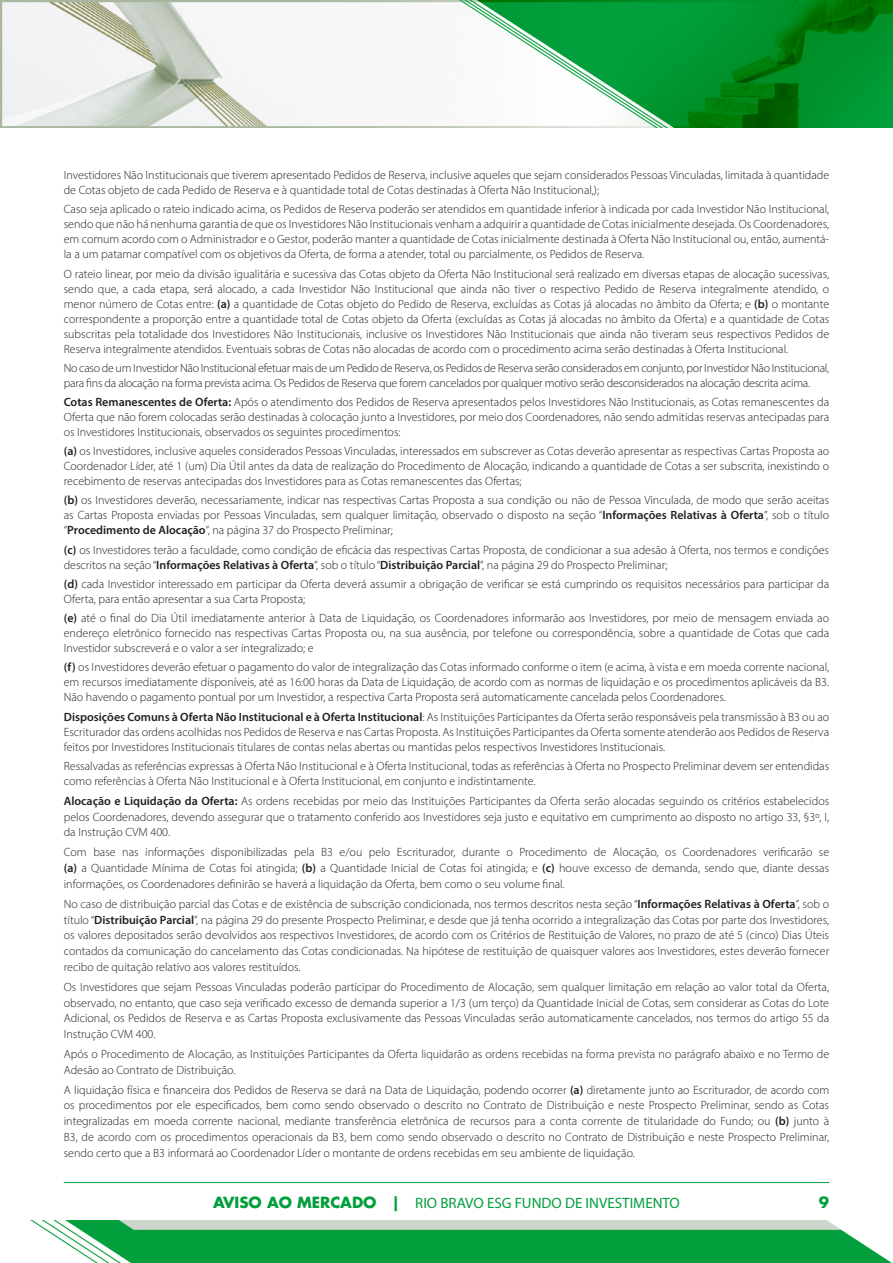
<style>
.page{position:relative;width:893px;height:1263px;background:#fff}
.page>*{position:absolute;margin:0;border:0;box-sizing:border-box;transform-origin:0 0}
.t1{font:15px "Myriad Pro";color:#029f3c}
.t2{font:700 15px "Futura PRO";color:#029f3c}
.t3{font:300 12px/15px "Myriad Pro";color:#231f20;text-align:justify}
.t4{font:300 12px/15px "Myriad Pro";letter-spacing:-.02em;color:#231f20}
.s1{font-weight:600}
.s2{font-family:"Futura PRO";font-weight:700}
</style>
<div class="page">
<hr style="left:64px;top:1182px;width:765px;height:1px;background:#029f3c">
<img style="left:0;top:0;width:893px;height:127px">
<img style="left:30px;top:1220px;width:862px;height:43px">
<p class="t3" style="left:64px;top:167px;width:767px">Investidores Não Institucionais que tiverem apresentado Pedidos de Reserva, inclusive aqueles que sejam considerados Pessoas Vinculadas, limitada à quantidade de Cotas objeto de cada Pedido de Reserva e à quantidade total de Cotas destinadas à Oferta Não Institucional,);</p>
<p class="t3" style="left:64px;top:202px;width:767px">Caso seja aplicado o rateio indicado acima, os Pedidos de Reserva poderão ser atendidos em quantidade inferior à indicada por cada Investidor Não Institucional, sendo que não há nenhuma garantia de que os Investidores Não Institucionais venham a adquirir a quantidade de Cotas inicialmente desejada. Os Coordenadores, em comum acordo com o Administrador e o Gestor, poderão manter a quantidade de Cotas inicialmente destinada à Oferta Não Institucional ou, então, aumentá&shy;la a um patamar compatível com os objetivos da Oferta, de forma a atender, total ou parcialmente, os Pedidos de Reserva.</p>
<p class="t3" style="left:64px;top:266px;width:767px">O rateio linear, por meio da divisão igualitária e sucessiva das Cotas objeto da Oferta Não Institucional será realizado em diversas etapas de alocação sucessivas, sendo que, a cada etapa, será alocado, a cada Investidor Não Institucional que ainda não tiver o respectivo Pedido de Reserva integralmente atendido, o menor número de Cotas entre: <span class="s1">(a)</span> a quantidade de Cotas objeto do Pedido de Reserva, excluídas as Cotas já alocadas no âmbito da Oferta; e <span class="s1">(b)</span> o montante correspondente a proporção entre a quantidade total de Cotas objeto da Oferta (excluídas as Cotas já alocadas no âmbito da Oferta) e a quantidade de Cotas subscritas pela totalidade dos Investidores Não Institucionais, inclusive os Investidores Não Institucionais que ainda não tiveram seus respectivos Pedidos de Reserva integralmente atendidos. Eventuais sobras de Cotas não alocadas de acordo com o procedimento acima serão destinadas à Oferta Institucional.</p>
<p class="t4" style="left:64px;top:360px;width:767px">No caso de um Investidor Não Institucional efetuar mais de um Pedido de Reserva, os Pedidos de Reserva serão considerados em conjunto, por Investidor Não Institucional, para fins da alocação na forma prevista acima. Os Pedidos de Reserva que forem cancelados por qualquer motivo serão desconsiderados na alocação descrita acima.</p>
<p class="t3" style="left:64px;top:394px;width:767px"><span class="s1">Cotas Remanescentes de Oferta:</span> Após o atendimento dos Pedidos de Reserva apresentados pelos Investidores Não Institucionais, as Cotas remanescentes da Oferta que não forem colocadas serão destinadas à colocação junto a Investidores, por meio dos Coordenadores, não sendo admitidas reservas antecipadas para os Investidores Institucionais, observados os seguintes procedimentos:</p>
<p class="t3" style="left:64px;top:444px;width:767px"><span class="s1">(a)</span> os Investidores, inclusive aqueles considerados Pessoas Vinculadas, interessados em subscrever as Cotas deverão apresentar as respectivas Cartas Proposta ao Coordenador Líder, até 1 (um) Dia Útil antes da data de realização do Procedimento de Alocação, indicando a quantidade de Cotas a ser subscrita, inexistindo o recebimento de reservas antecipadas dos Investidores para as Cotas remanescentes das Ofertas;</p>
<p class="t3" style="left:64px;top:493px;width:767px"><span class="s1">(b)</span> os Investidores deverão, necessariamente, indicar nas respectivas Cartas Proposta a sua condição ou não de Pessoa Vinculada, de modo que serão aceitas as Cartas Proposta enviadas por Pessoas Vinculadas, sem qualquer limitação, observado o disposto na seção “<span class="s1">Informações Relativas à Oferta</span>”, sob o título “<span class="s1">Procedimento de Alocação</span>”, na página 37 do Prospecto Preliminar;</p>
<p class="t3" style="left:64px;top:542px;width:767px"><span class="s1">(c)</span> os Investidores terão a faculdade, como condição de eficácia das respectivas Cartas Proposta, de condicionar a sua adesão à Oferta, nos termos e condições descritos na seção “<span class="s1">Informações Relativas à Oferta</span>”, sob o título “<span class="s1">Distribuição Parcial</span>”, na página 29 do Prospecto Preliminar;</p>
<p class="t3" style="left:64px;top:576px;width:767px"><span class="s1">(d)</span> cada Investidor interessado em participar da Oferta deverá assumir a obrigação de verificar se está cumprindo os requisitos necessários para participar da<br>Oferta, para então apresentar a sua Carta Proposta;</p>
<p class="t3" style="left:64px;top:610px;width:767px"><span class="s1">(e)</span> até o final do Dia Útil imediatamente anterior à Data de Liquidação, os Coordenadores informarão aos Investidores, por meio de mensagem enviada ao endereço eletrônico fornecido nas respectivas Cartas Proposta ou, na sua ausência, por telefone ou correspondência, sobre a quantidade de Cotas que cada Investidor subscreverá e o valor a ser integralizado; e</p>
<p class="t3" style="left:64px;top:660px;width:767px"><span class="s1">(f)</span> os Investidores deverão efetuar o pagamento do valor de integralização das Cotas informado conforme o item (e acima, à vista e em moeda corrente nacional, em recursos imediatamente disponíveis, até as 16:00 horas da Data de Liquidação, de acordo com as normas de liquidação e os procedimentos aplicáveis da B3.<br>Não havendo o pagamento pontual por um Investidor, a respectiva Carta Proposta será automaticamente cancelada pelos Coordenadores.</p>
<p class="t3" style="left:64px;top:709px;width:767px"><span class="s1">Disposições Comuns à Oferta Não Institucional e à Oferta Institucional</span>: As Instituições Participantes da Oferta serão responsáveis pela transmissão à B3 ou ao Escriturador das ordens acolhidas nos Pedidos de Reserva e nas Cartas Proposta. As Instituições Participantes da Oferta somente atenderão aos Pedidos de Reserva feitos por Investidores Institucionais titulares de contas nelas abertas ou mantidas pelos respectivos Investidores Institucionais.</p>
<p class="t3" style="left:64px;top:758px;width:767px">Ressalvadas as referências expressas à Oferta Não Institucional e à Oferta Institucional, todas as referências à Oferta no Prospecto Preliminar devem ser entendidas como referências à Oferta Não Institucional e à Oferta Institucional, em conjunto e indistintamente.</p>
<p class="t3" style="left:64px;top:793px;width:767px;line-height:15.8px"><span class="s1">Alocação e Liquidação da Oferta:</span> As ordens recebidas por meio das Instituições Participantes da Oferta serão alocadas seguindo os critérios estabelecidos pelos Coordenadores, devendo assegurar que o tratamento conferido aos Investidores seja justo e equitativo em cumprimento ao disposto no artigo 33, §3º, I, da Instrução CVM 400.</p>
<p class="t3" style="left:64px;top:844px;width:767px;line-height:15.8px">Com base nas informações disponibilizadas pela B3 e/ou pelo Escriturador, durante o Procedimento de Alocação, os Coordenadores verificarão se <span class="s1">(a)</span> a Quantidade Mínima de Cotas foi atingida; <span class="s1">(b)</span> a Quantidade Inicial de Cotas foi atingida; e <span class="s1">(c)</span> houve excesso de demanda, sendo que, diante dessas informações, os Coordenadores definirão se haverá a liquidação da Oferta, bem como o seu volume final.</p>
<p class="t3" style="left:64px;top:896px;width:767px;line-height:15.8px">No caso de distribuição parcial das Cotas e de existência de subscrição condicionada, nos termos descritos nesta seção “<span class="s1">Informações Relativas à Oferta</span>”, sob o título “<span class="s1">Distribuição Parcial</span>”, na página 29 do presente Prospecto Preliminar, e desde que já tenha ocorrido a integralização das Cotas por parte dos Investidores, os valores depositados serão devolvidos aos respectivos Investidores, de acordo com os Critérios de Restituição de Valores, no prazo de até 5 (cinco) Dias Úteis contados da comunicação do cancelamento das Cotas condicionadas. Na hipótese de restituição de quaisquer valores aos Investidores, estes deverão fornecer recibo de quitação relativo aos valores restituídos.</p>
<p class="t3" style="left:64px;top:979px;width:767px;line-height:15.8px">Os Investidores que sejam Pessoas Vinculadas poderão participar do Procedimento de Alocação, sem qualquer limitação em relação ao valor total da Oferta, observado, no entanto, que caso seja verificado excesso de demanda superior a 1/3 (um terço) da Quantidade Inicial de Cotas, sem considerar as Cotas do Lote Adicional, os Pedidos de Reserva e as Cartas Proposta exclusivamente das Pessoas Vinculadas serão automaticamente cancelados, nos termos do artigo 55 da Instrução CVM 400.</p>
<p class="t3" style="left:64px;top:1046px;width:767px;line-height:15.8px">Após o Procedimento de Alocação, as Instituições Participantes da Oferta liquidarão as ordens recebidas na forma prevista no parágrafo abaixo e no Termo de<br>Adesão ao Contrato de Distribuição.</p>
<p class="t3" style="left:64px;top:1082px;width:767px;line-height:15.8px">A liquidação física e financeira dos Pedidos de Reserva se dará na Data de Liquidação, podendo ocorrer <span class="s1">(a)</span> diretamente junto ao Escriturador, de acordo com os procedimentos por ele especificados, bem como sendo observado o descrito no Contrato de Distribuição e neste Prospecto Preliminar, sendo as Cotas integralizadas em moeda corrente nacional, mediante transferência eletrônica de recursos para a conta corrente de titularidade do Fundo; ou <span class="s1">(b)</span> junto à B3, de acordo com os procedimentos operacionais da B3, bem como sendo observado o descrito no Contrato de Distribuição e neste Prospecto Preliminar, sendo certo que a B3 informará ao Coordenador Líder o montante de ordens recebidas em seu ambiente de liquidação.</p>
<p class="t1" style="left:213px;top:1194px;width:468px"><span class="s2">AVISO AO MERCADO |</span> RIO BRAVO ESG FUNDO DE INVESTIMENTO</p>
<p class="t2" style="left:819px;top:1192px;width:12px">9</p>
</div>
